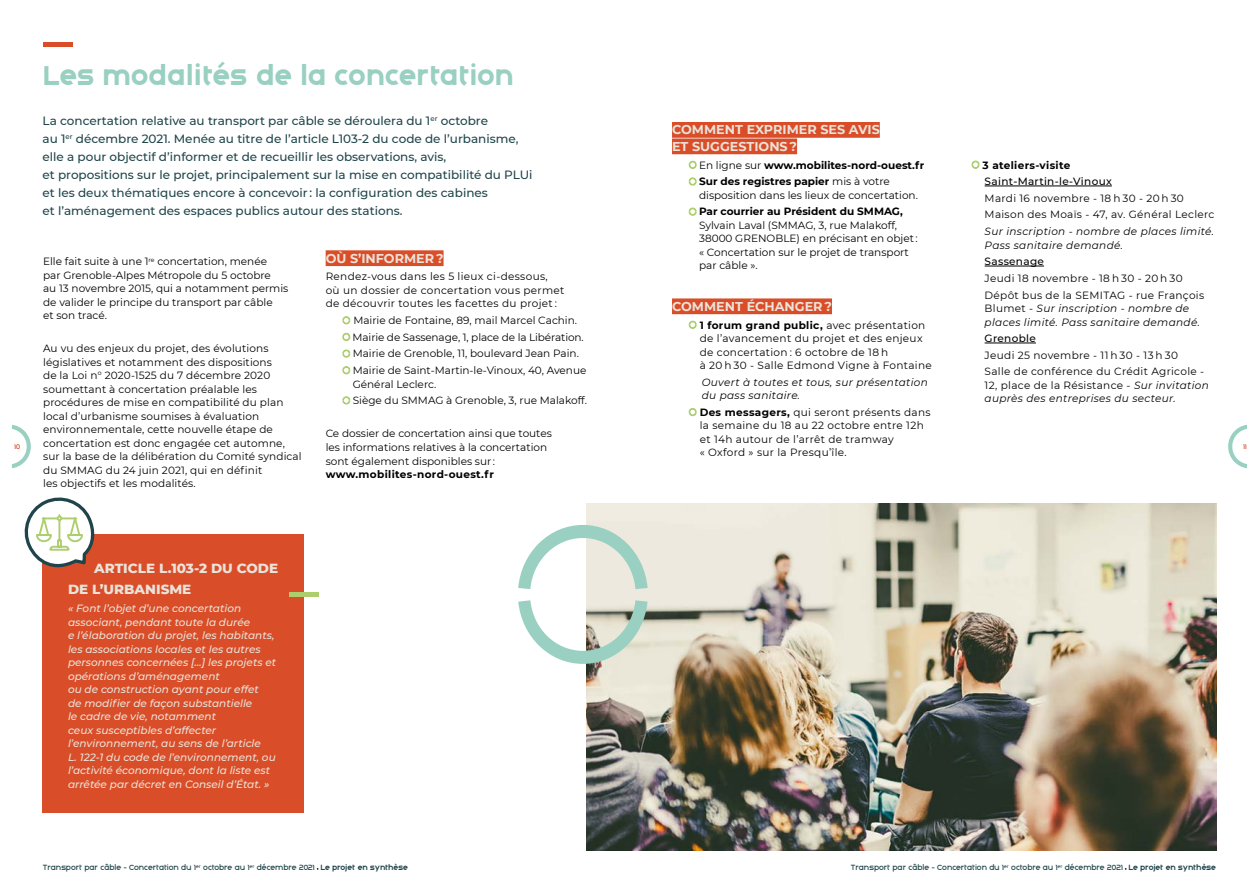
<style>
.page{position:relative;width:1259px;height:893px;background:#fff}
.page>*{position:absolute;margin:0;border:0;box-sizing:border-box;transform-origin:0 0}
.t1{font:800 27px "Adita";letter-spacing:-.05em;color:#99d0c2}
.t2{font:800 13.5px/21.6px "Montserrat";color:#eae3db}
.t3{font:700 12.75px/16.5px "Montserrat";color:#eae3db}
.t4{font:500 12px/18px "Montserrat";color:#1f454b}
.t5{font:10.5px/13.5px "Montserrat";letter-spacing:.01em;color:#000}
.t6{font:10.5px/13.5px "Montserrat";letter-spacing:.03em;color:#000}
.t7{font:italic 500 10.5px/13.5px "Montserrat";color:#eae3db}
.t8{font:italic 10.5px/13.5px "Montserrat";letter-spacing:.03em;color:#000}
.t9{font:700 10.5px/16.6px "Montserrat";color:#000}
.t10{font:700 10.5px "Montserrat";letter-spacing:.03em;color:#000}
.t11{font:500 10.5px "Montserrat";letter-spacing:.03em;color:#000}
.t12{font:300 7.5px "Adita";letter-spacing:-.05em;color:#1f454b}
.t13{font:300 6.75px "Adita";color:#d94e28}
.s1{font-weight:400}
.s2{font-weight:700}
.s3{font-style:normal}
</style>
<div class="page">
<img style="left:586px;top:503px;width:630px;height:347px">
<svg style="left:518px;top:525px;width:129px;height:139px"></svg>
<svg style="left:1228px;top:425px;width:19px;height:43px"></svg>
<svg style="left:12px;top:425px;width:19px;height:43px"></svg>
<hr style="left:43px;top:43px;width:30px;height:4px;background:#d94e28">
<div style="left:43px;top:534px;width:261px;height:279px;background:#d94e28"></div>
<svg style="left:24px;top:497px;width:71px;height:75px"></svg>
<div style="left:289px;top:592px;width:30px;height:5px;background:#adce6d"></div>
<div style="left:326px;top:250px;width:117px;height:16px;background:#d94e28"></div>
<svg style="left:342px;top:316px;width:8px;height:8px"></svg>
<svg style="left:342px;top:333px;width:8px;height:8px"></svg>
<svg style="left:342px;top:350px;width:8px;height:8px"></svg>
<svg style="left:342px;top:366px;width:8px;height:8px"></svg>
<svg style="left:342px;top:396px;width:8px;height:8px"></svg>
<div style="left:672px;top:122px;width:208px;height:16px;background:#d94e28"></div>
<div style="left:672px;top:138px;width:125px;height:16px;background:#d94e28"></div>
<div style="left:672px;top:298px;width:160px;height:16px;background:#d94e28"></div>
<svg style="left:689px;top:161px;width:7px;height:8px"></svg>
<svg style="left:689px;top:178px;width:7px;height:7px"></svg>
<svg style="left:689px;top:208px;width:7px;height:8px"></svg>
<svg style="left:689px;top:321px;width:7px;height:8px"></svg>
<svg style="left:689px;top:408px;width:7px;height:8px"></svg>
<hr style="left:984px;top:186px;width:128px;height:1px;background:#000">
<hr style="left:984px;top:266px;width:60px;height:1px;background:#000">
<hr style="left:984px;top:343px;width:52px;height:1px;background:#000">
<svg style="left:971px;top:161px;width:8px;height:8px"></svg>
<h1 class="t1" style="left:43px;top:52px;width:473px">Les modalités de la concertation</h1>
<p class="t4" style="left:43px;top:111px;width:491px">La concertation relative au transport par câble se déroulera du 1<sup>er</sup> octobre<br>au 1<sup>er</sup> décembre 2021. Menée au titre de l’article L103-2 du code de l’urbanisme, elle a pour objectif d’informer et de recueillir les observations, avis,<br>et propositions sur le projet, principalement sur la mise en compatibilité du PLUi et les deux thématiques encore à concevoir : la configuration des cabines<br>et l’aménagement des espaces publics autour des stations.</p>
<p class="t3" style="left:672px;top:121px;width:209px">COMMENT EXPRIMER SES AVIS<br>ET SUGGESTIONS ?</p>
<p class="t9" style="left:699px;top:156px;width:227px"><span class="s1">En ligne sur</span> www.mobilites-nord-ouest.fr<br>Sur des registres papier <span class="s1">mis à votre</span></p>
<p class="t5" style="left:699px;top:188px;width:220px">disposition dans les lieux de concertation.</p>
<p class="t9" style="left:699px;top:203px;width:205px">Par courrier au Président du SMMAG,</p>
<p class="t5" style="left:699px;top:218px;width:220px">Sylvain Laval (SMMAG, 3, rue Malakoff,<br>38000 GRENOBLE) en précisant en objet : « Concertation sur le projet de transport par câble ».</p>
<p class="t3" style="left:672px;top:297px;width:161px">COMMENT ÉCHANGER ?</p>
<p class="t6" style="left:699px;top:318px;width:234px"><span class="s2">1 forum grand public,</span> avec présentation de l’avancement du projet et des enjeux de concertation : 6 octobre de 18 h<br>à 20 h 30 - Salle Edmond Vigne à Fontaine</p>
<p class="t8" style="left:702px;top:375px;width:228px">Ouvert à toutes et tous, sur présentation du pass sanitaire.</p>
<p class="t6" style="left:699px;top:405px;width:232px"><span class="s2">Des messagers,</span> qui seront présents dans la semaine du 18 au 22 octobre entre 12h et 14h autour de l’arrêt de tramway<br>« Oxford » sur la Presqu’île.</p>
<p class="t10" style="left:982px;top:157px;width:89px">3 ateliers-visite</p>
<p class="t11" style="left:984px;top:174px;width:129px">Saint-Martin-le-Vinoux</p>
<p class="t6" style="left:984px;top:189px;width:231px;line-height:16.6px">Mardi 16 novembre - 18 h 30 - 20 h 30<br>Maison des Moaïs - 47, av. Général Leclerc</p>
<p class="t8" style="left:984px;top:224px;width:231px">Sur inscription - nombre de places limité.<br>Pass sanitaire demandé.</p>
<p class="t11" style="left:984px;top:254px;width:61px">Sassenage</p>
<p class="t6" style="left:984px;top:269px;width:221px;line-height:16.6px">Jeudi 18 novembre - 18 h 30 - 20 h 30<br>Dépôt bus de la SEMITAG - rue François</p>
<p class="t8" style="left:984px;top:301px;width:217px"><span class="s3">Blumet -</span> Sur inscription - nombre de places limité. Pass sanitaire demandé.</p>
<p class="t11" style="left:984px;top:331px;width:53px">Grenoble</p>
<p class="t6" style="left:984px;top:346px;width:221px;line-height:16.6px">Jeudi 25 novembre - 11 h 30 - 13 h 30<br>Salle de conférence du Crédit Agricole -</p>
<p class="t8" style="left:984px;top:378px;width:226px"><span class="s3">12, place de la Résistance -</span> Sur invitation auprès des entreprises du secteur.</p>
<p class="t3" style="left:326px;top:249px;width:119px">OÙ S’INFORMER ?</p>
<p class="t6" style="left:326px;top:270px;width:240px">Rendez-vous dans les 5 lieux ci-dessous,<br>où un dossier de concertation vous permet de découvrir toutes les facettes du projet :</p>
<p class="t5" style="left:353px;top:312px;width:235px;line-height:16.6px">Mairie de Fontaine, 89, mail Marcel Cachin.<br>Mairie de Sassenage, 1, place de la Libération.<br>Mairie de Grenoble, 11, boulevard Jean Pain.<br>Mairie de Saint-Martin-le-Vinoux, 40, Avenue</p>
<p class="t5" style="left:353px;top:375px;width:236px;line-height:16.6px">Général Leclerc.<br>Siège du SMMAG à Grenoble, 3, rue Malakoff.</p>
<p class="t5" style="left:326px;top:427px;width:228px">Ce dossier de concertation ainsi que toutes les informations relatives à la concertation sont également disponibles sur :</p>
<p class="t10" style="left:326px;top:467px;width:170px">www.mobilites-nord-ouest.fr</p>
<p class="t5" style="left:43px;top:254px;width:247px">Elle fait suite à une 1<sup>re</sup> concertation, menée<br>par Grenoble-Alpes Métropole du 5 octobre<br>au 13 novembre 2015, qui a notamment permis de valider le principe du transport par câble<br>et son tracé.</p>
<p class="t5" style="left:43px;top:342px;width:260px">Au vu des enjeux du projet, des évolutions législatives et notamment des dispositions<br>de la Loi n° 2020-1525 du 7 décembre 2020 soumettant à concertation préalable les procédures de mise en compatibilité du plan local d’urbanisme soumises à évaluation environnementale, cette nouvelle étape de concertation est donc engagée cet automne, sur la base de la délibération du Comité syndical du SMMAG du 24 juin 2021, qui en définit<br>les objectifs et les modalités.</p>
<p class="t13" style="left:14px;top:441px;width:8px">10</p>
<p class="t13" style="left:1242px;top:441px;width:6px">11</p>
<p class="t2" style="left:68px;top:556px;width:212px;text-indent:26px">ARTICLE L.103-2 DU CODE<br>DE L’URBANISME</p>
<p class="t7" style="left:68px;top:601px;width:210px">« Font l’objet d’une concertation associant, pendant toute la durée<br>e l’élaboration du projet, les habitants, les associations locales et les autres personnes concernées […] les projets et opérations d’aménagement<br>ou de construction ayant pour effet<br>de modifier de façon substantielle<br>le cadre de vie, notamment<br>ceux susceptibles d’affecter l’environnement, au sens de l’article<br>L. 122-1 du code de l’environnement, ou l’activité économique, dont la liste est arrêtée par décret en Conseil d’État. »</p>
<p class="t12" style="left:43px;top:861px;width:367px">Transport par câble - Concertation du 1<sup>er</sup> octobre au 1<sup>er</sup> décembre 2021 <span class="s2">Le projet en synthèse</span></p>
<p class="t12" style="left:850px;top:861px;width:367px">Transport par câble - Concertation du 1<sup>er</sup> octobre au 1<sup>er</sup> décembre 2021 <span class="s2">Le projet en synthèse</span></p>
</div>
